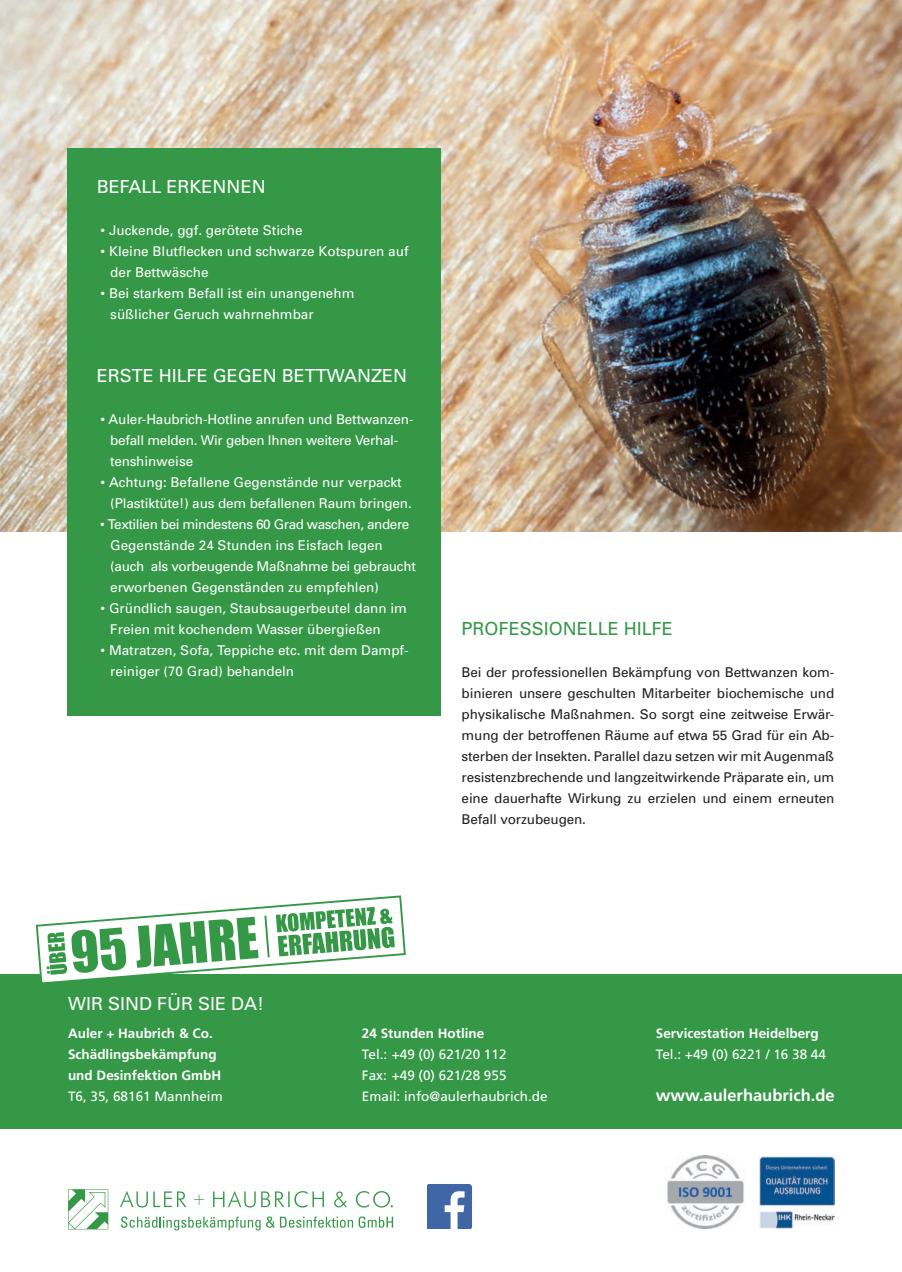
<style>
.page{position:relative;width:902px;height:1272px;background:#fff}
.page>*{position:absolute;margin:0;border:0;box-sizing:border-box;transform-origin:0 0}
.t1{font:18px "Univers";color:#fff}
.t2{font:18px "Univers";color:#359847}
.t3{font:700 16.5px "Frutiger";color:#fff}
.t4{font:13.5px/21px "Univers";color:#fff}
.t5{font:13.5px/21px "Univers";letter-spacing:-.01em;color:#231f20;text-align:justify}
.t6{font:13.5px/21px "Univers";letter-spacing:-.02em;color:#fff}
.t7{font:13.5px/21px "Frutiger";color:#fff}
.t8{font:700 13.5px/21px "Frutiger";color:#fff}
</style>
<div class="page">
<div style="left:0;top:974px;width:901px;height:154px;background:#359847"></div>
<img style="left:667px;top:1155px;width:77px;height:73px">
<img style="left:759px;top:1156px;width:75px;height:72px">
<svg style="left:36px;top:895px;width:370px;height:88px"></svg>
<img style="left:427px;top:1184px;width:44px;height:44px">
<img style="left:0;top:0;width:901px;height:531px">
<div style="left:67px;top:149px;width:373px;height:566px;background:#359847"></div>
<svg style="left:120px;top:1191px;width:273px;height:16px"></svg>
<svg style="left:68px;top:1189px;width:40px;height:40px"></svg>
<svg style="left:121px;top:1216px;width:139px;height:14px"></svg>
<svg style="left:266px;top:1216px;width:127px;height:11px"></svg>
<h1 class="t1" style="left:97px;top:175px;width:170px">BEFALL ERKENNEN</h1>
<p class="t4" style="left:100px;top:219px;width:204px">• Juckende, ggf. gerötete Stiche</p>
<p class="t4" style="left:110px;top:240px;width:300px;text-indent:-10px">• Kleine Blutflecken und schwarze Kotspuren auf der Bettwäsche</p>
<p class="t4" style="left:110px;top:282px;width:246px;text-indent:-10px">• Bei starkem Befall ist ein unangenehm süßlicher Geruch wahrnehmbar</p>
<h1 class="t1" style="left:97px;top:364px;width:312px">ERSTE HILFE GEGEN BETTWANZEN</h1>
<p class="t4" style="left:110px;top:408px;width:305px;text-indent:-10px">• Auler-Haubrich-Hotline anrufen und Bettwanzen&shy;befall melden. Wir geben Ihnen weitere Verhal&shy;tenshinweise</p>
<p class="t4" style="left:110px;top:471px;width:303px;text-indent:-10px">• Achtung: Befallene Gegenstände nur verpackt (Plastiktüte!) aus dem befallenen Raum bringen.</p>
<p class="t6" style="left:110px;top:513px;width:307px;text-indent:-10px">• Textilien bei mindestens 60 Grad waschen, andere Gegenstände 24 Stunden ins Eisfach legen (auch als vorbeugende Maßnahme bei gebraucht erworbenen Gegenständen zu empfehlen)</p>
<p class="t4" style="left:110px;top:597px;width:298px;text-indent:-10px">• Gründlich saugen, Staubsaugerbeutel dann im<br>Freien mit kochendem Wasser übergießen</p>
<p class="t4" style="left:110px;top:639px;width:300px;text-indent:-10px">• Matratzen, Sofa, Teppiche etc. mit dem Dampf&shy;reiniger (70 Grad) behandeln</p>
<h1 class="t2" style="left:461px;top:617px;width:213px">PROFESSIONELLE HILFE</h1>
<p class="t5" style="left:461px;top:661px;width:374px">Bei der professionellen Bekämpfung von Bettwanzen kom&shy;binieren unsere geschulten Mitarbeiter biochemische und physikalische Maßnahmen. So sorgt eine zeitweise Erwär&shy;mung der betroffenen Räume auf etwa 55 Grad für ein Ab&shy;sterben der Insekten. Parallel dazu setzen wir mit Augenmaß resistenzbrechende und langzeitwirkende Präparate ein, um eine dauerhafte Wirkung zu erzielen und einem erneuten Befall vorzubeugen.</p>
<h1 class="t1" style="left:68px;top:992px;width:198px">WIR SIND FÜR SIE DA!</h1>
<p class="t8" style="left:68px;top:1022px;width:155px">Auler + Haubrich &amp; Co.<br>Schädlingsbekämpfung und Desinfektion GmbH</p>
<p class="t7" style="left:68px;top:1085px;width:156px">T6, 35, 68161 Mannheim</p>
<p class="t8" style="left:362px;top:1022px;width:124px">24 Stunden Hotline</p>
<p class="t7" style="left:362px;top:1043px;width:187px">Tel.: +49 (0) 621/20 112<br>Fax: +49 (0) 621/28 955<br>Email: info@aulerhaubrich.de</p>
<p class="t8" style="left:655px;top:1022px;width:164px">Servicestation Heidelberg</p>
<p class="t7" style="left:655px;top:1043px;width:171px">Tel.: +49 (0) 6221 / 16 38 44</p>
<p class="t3" style="left:655px;top:1085px;width:180px">www.aulerhaubrich.de</p>
</div>
